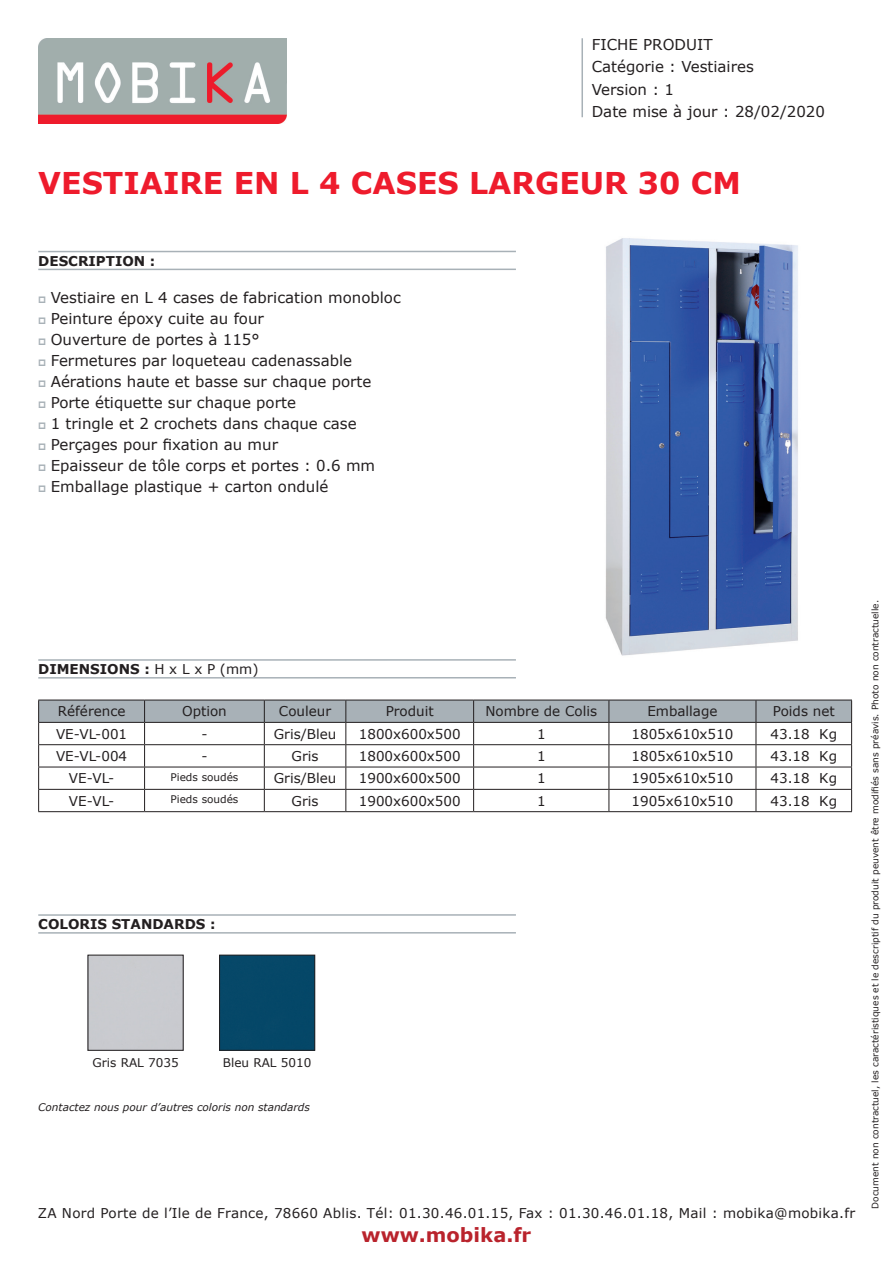
<style>
.page{position:relative;width:893px;height:1263px;background:#fff}
.page>*{position:absolute;margin:0;border:0;box-sizing:border-box;transform-origin:0 0}
.t1{font:700 30px "Verdana";color:#ee1b2c}
.t2{font:700 19.5px "Verdana";color:#b9232c}
.t3{font:15px/22.5px "Verdana";color:#231f20}
.t4{font:13.5px "Verdana";color:#231f20}
.t5{font:13.5px "Verdana";letter-spacing:.02em;color:#231f20}
.t6{font:700 13.5px "Verdana";color:#231f20}
.t7{font:12px "Verdana";color:#231f20}
.t8{font:italic 10.5px "Verdana";color:#231f20}
.t9{font:10.5px "Verdana";color:#231f20}
.t10{font:9px "Verdana";color:#231f20}
.s1{font-weight:400}
</style>
<div class="page">
<img style="left:38px;top:38px;width:248px;height:85px">
<hr style="left:38px;top:251px;width:478px;height:1px;background:#a8b1b7">
<hr style="left:38px;top:269px;width:478px;height:1px;background:#a8b1b7">
<hr style="left:581px;top:38px;width:2px;height:79px;background:#a8b1b7">
<hr style="left:38px;top:659px;width:478px;height:2px;background:#a8b1b7">
<hr style="left:38px;top:677px;width:478px;height:2px;background:#a8b1b7">
<hr style="left:38px;top:914px;width:478px;height:2px;background:#a8b1b7">
<hr style="left:38px;top:932px;width:478px;height:2px;background:#a8b1b7">
<div style="left:221px;top:957px;width:92px;height:92px;background:#054768"></div>
<div style="left:219px;top:955px;width:96px;height:96px;border:1px solid #231f20"></div>
<div style="left:88px;top:955px;width:96px;height:96px;border:1px solid #231f20"></div>
<img style="left:605px;top:238px;width:193px;height:418px">
<svg style="left:38px;top:700px;width:814px;height:111px"></svg>
<hr style="left:38px;top:811px;width:107px;height:1px;background:#231f20">
<hr style="left:145px;top:811px;width:119px;height:1px;background:#231f20">
<hr style="left:264px;top:811px;width:82px;height:1px;background:#231f20">
<hr style="left:346px;top:811px;width:128px;height:1px;background:#231f20">
<hr style="left:474px;top:811px;width:135px;height:1px;background:#231f20">
<hr style="left:609px;top:811px;width:147px;height:1px;background:#231f20">
<hr style="left:756px;top:811px;width:96px;height:1px;background:#231f20">
<p class="t3" style="left:592px;top:33px;width:164px">FICHE PRODUIT<br>Catégorie : Vestiaires</p>
<p class="t3" style="left:592px;top:78px;width:84px">Version : 1</p>
<p class="t3" style="left:592px;top:100px;width:235px">Date mise à jour : 28/02/2020</p>
<p class="t1" style="left:38px;top:162px;width:704px">VESTIAIRE EN L 4 CASES LARGEUR 30 CM</p>
<p class="t6" style="left:38px;top:251px;width:119px">DESCRIPTION :</p>
<p class="t3" style="left:51px;top:286px;width:352px">Vestiaire en L 4 cases de fabrication monobloc</p>
<p class="t3" style="left:51px;top:307px;width:215px">Peinture époxy cuite au four</p>
<p class="t3" style="left:51px;top:328px;width:210px">Ouverture de portes à 115°</p>
<p class="t3" style="left:51px;top:349px;width:303px">Fermetures par loqueteau cadenassable</p>
<p class="t3" style="left:51px;top:370px;width:322px">Aérations haute et basse sur chaque porte</p>
<p class="t3" style="left:51px;top:391px;width:247px">Porte étiquette sur chaque porte</p>
<p class="t3" style="left:51px;top:412px;width:307px">1 tringle et 2 crochets dans chaque case</p>
<p class="t3" style="left:51px;top:433px;width:229px">Perçages pour fixation au mur</p>
<p class="t3" style="left:51px;top:454px;width:326px">Epaisseur de tôle corps et portes : 0.6 mm</p>
<p class="t3" style="left:51px;top:475px;width:279px">Emballage plastique + carton ondulé</p>
<p class="t6" style="left:38px;top:659px;width:222px">DIMENSIONS : <span class="s1">H x L x P (mm)</span></p>
<p class="t4" style="left:58px;top:702px;width:69px">Référence</p>
<p class="t4" style="left:182px;top:702px;width:46px">Option</p>
<p class="t4" style="left:279px;top:702px;width:54px">Couleur</p>
<p class="t4" style="left:386px;top:702px;width:50px">Produit</p>
<p class="t4" style="left:485px;top:702px;width:113px">Nombre de Colis</p>
<p class="t4" style="left:647px;top:702px;width:72px">Emballage</p>
<p class="t4" style="left:773px;top:702px;width:63px">Poids net</p>
<p class="t4" style="left:56px;top:724px;width:73px">VE-VL-001</p>
<p class="t4" style="left:201px;top:724px;width:8px">-</p>
<p class="t4" style="left:274px;top:724px;width:64px">Gris/Bleu</p>
<p class="t4" style="left:359px;top:724px;width:103px">1800x600x500</p>
<p class="t4" style="left:537px;top:724px;width:10px">1</p>
<p class="t4" style="left:632px;top:724px;width:103px">1805x610x510</p>
<p class="t4" style="left:770px;top:724px;width:68px">43.18 Kg</p>
<p class="t4" style="left:56px;top:747px;width:73px">VE-VL-004</p>
<p class="t4" style="left:201px;top:747px;width:8px">-</p>
<p class="t4" style="left:292px;top:747px;width:28px">Gris</p>
<p class="t4" style="left:359px;top:747px;width:103px">1800x600x500</p>
<p class="t4" style="left:537px;top:747px;width:10px">1</p>
<p class="t4" style="left:632px;top:747px;width:103px">1805x610x510</p>
<p class="t4" style="left:770px;top:747px;width:68px">43.18 Kg</p>
<p class="t4" style="left:69px;top:769px;width:47px">VE-VL-</p>
<p class="t9" style="left:170px;top:770px;width:69px">Pieds soudés</p>
<p class="t4" style="left:274px;top:769px;width:64px">Gris/Bleu</p>
<p class="t4" style="left:359px;top:769px;width:103px">1900x600x500</p>
<p class="t4" style="left:537px;top:769px;width:10px">1</p>
<p class="t4" style="left:632px;top:769px;width:103px">1905x610x510</p>
<p class="t4" style="left:770px;top:769px;width:68px">43.18 Kg</p>
<p class="t4" style="left:69px;top:791px;width:47px">VE-VL-</p>
<p class="t9" style="left:170px;top:792px;width:69px">Pieds soudés</p>
<p class="t4" style="left:292px;top:791px;width:28px">Gris</p>
<p class="t4" style="left:359px;top:791px;width:103px">1900x600x500</p>
<p class="t4" style="left:537px;top:791px;width:10px">1</p>
<p class="t4" style="left:632px;top:791px;width:103px">1905x610x510</p>
<p class="t4" style="left:770px;top:791px;width:68px">43.18 Kg</p>
<p class="t6" style="left:38px;top:914px;width:179px">COLORIS STANDARDS :</p>
<p class="t7" style="left:93px;top:1055px;width:88px">Gris RAL 7035</p>
<p class="t7" style="left:223px;top:1055px;width:90px">Bleu RAL 5010</p>
<p class="t8" style="left:38px;top:1100px;width:273px">Contactez nous pour d’autres coloris non standards</p>
<p class="t5" style="left:38px;top:1204px;width:819px">ZA Nord Porte de l’Ile de France, 78660 Ablis. Tél: 01.30.46.01.15, Fax : 01.30.46.01.18, Mail : mobika@mobika.fr</p>
<p class="t2" style="left:362px;top:1221px;width:171px">www.mobika.fr</p>
<p class="t10" style="left:869px;top:1208px;width:610px;rotate:-90deg">Document non contractuel, les caractéristiques et le descriptif du produit peuvent être modifiés sans préavis. Photo non contractuelle.</p>
</div>
